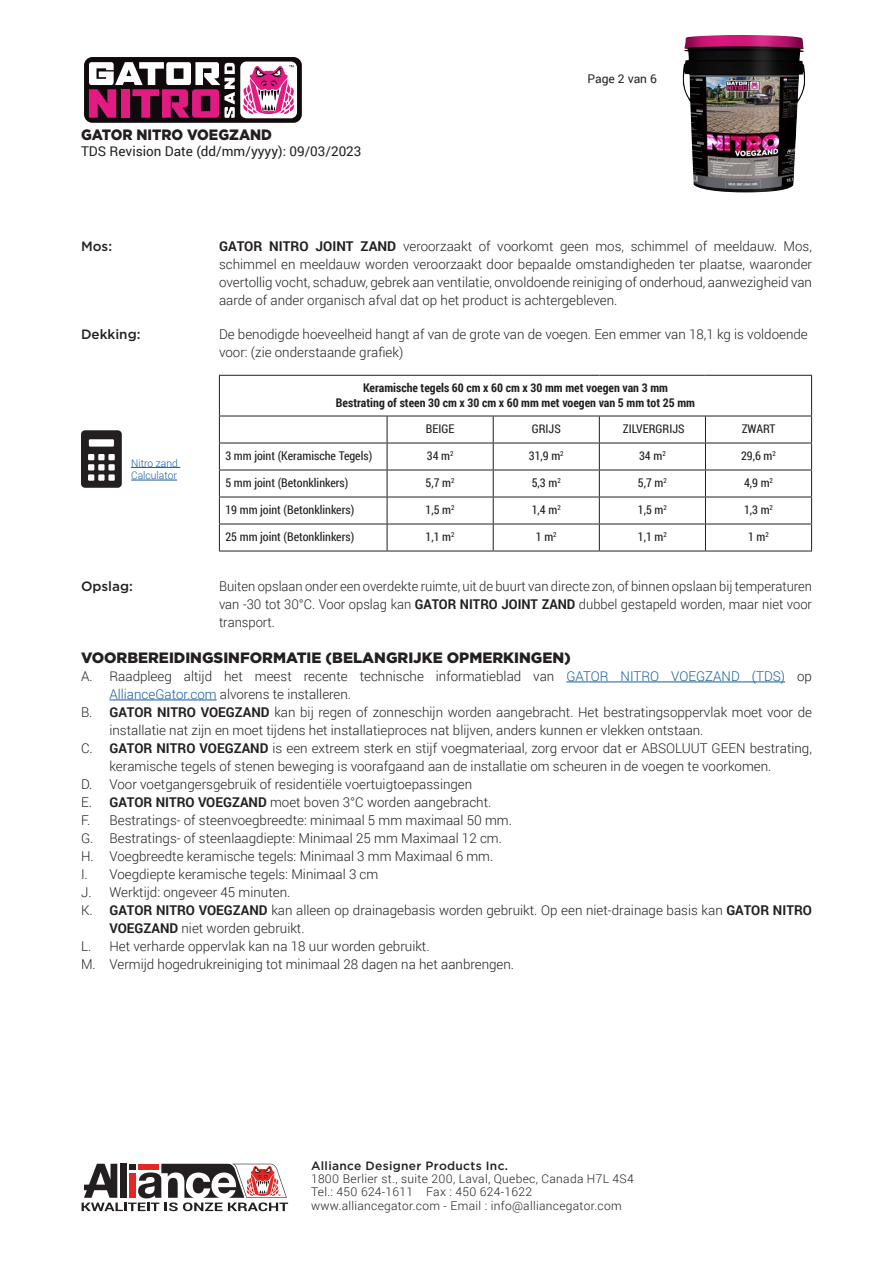
<style>
.page{position:relative;width:893px;height:1263px;background:#fff}
.page>*{position:absolute;margin:0;border:0;box-sizing:border-box;transform-origin:0 0}
.t1{font:900 15px "Gotham";color:#231f20}
.t2{font:900 15px "Gotham";color:#231f20;scale:.94 1}
.t3{font:300 13.5px/18px "Roboto";color:#231f20}
.t4{font:300 13.5px/18px "Roboto";color:#231f20;text-align:justify;scale:.96 1}
.t5{font:13.5px "Roboto";color:#231f20}
.t6{font:500 13.5px "Gotham";color:#231f20}
.t7{font:12px "Roboto Condensed";color:#231f20}
.t8{font:300 12px/13.2px "Roboto";letter-spacing:.025em;color:#231f20}
.t9{font:700 12px "Roboto Condensed";color:#231f20}
.t10{font:500 12px "Gotham";letter-spacing:.025em;color:#231f20}
.t11{font:12px "Roboto";color:#231f20}
.t12{font:300 10.5px/12.6px "Roboto";color:#175d9e}
.s1{font-weight:700}
.s2{color:#175d9e}
</style>
<div class="page">
<img style="left:683px;top:35px;width:122px;height:157px">
<svg style="left:82px;top:1164px;width:206px;height:47px"></svg>
<div style="left:84px;top:57px;width:218px;height:66px;background:#110a0c;border-radius:8px"></div>
<div style="left:240px;top:62px;width:57px;height:56px;background:#fff;border-radius:6px"></div>
<svg style="left:241px;top:62px;width:55px;height:52px"></svg>
<svg style="left:89px;top:62px;width:146px;height:56px"></svg>
<hr style="left:566px;top:682px;width:219px;height:1px;background:#175d9e">
<hr style="left:110px;top:700px;width:107px;height:1px;background:#175d9e">
<hr style="left:219px;top:375px;width:168px;height:1px;background:#231f20">
<hr style="left:219px;top:376px;width:1px;height:40px;background:#231f20">
<hr style="left:387px;top:375px;width:106px;height:1px;background:#231f20">
<hr style="left:493px;top:375px;width:106px;height:1px;background:#231f20">
<hr style="left:599px;top:375px;width:106px;height:1px;background:#231f20">
<hr style="left:705px;top:375px;width:107px;height:1px;background:#231f20">
<hr style="left:811px;top:376px;width:1px;height:40px;background:#231f20">
<hr style="left:219px;top:416px;width:168px;height:1px;background:#231f20">
<hr style="left:387px;top:416px;width:106px;height:1px;background:#231f20">
<hr style="left:493px;top:416px;width:106px;height:1px;background:#231f20">
<hr style="left:599px;top:416px;width:106px;height:1px;background:#231f20">
<hr style="left:705px;top:416px;width:107px;height:1px;background:#231f20">
<hr style="left:219px;top:443px;width:168px;height:1px;background:#231f20">
<hr style="left:387px;top:443px;width:106px;height:1px;background:#231f20">
<hr style="left:493px;top:443px;width:106px;height:1px;background:#231f20">
<hr style="left:599px;top:443px;width:106px;height:1px;background:#231f20">
<hr style="left:705px;top:443px;width:107px;height:1px;background:#231f20">
<hr style="left:219px;top:470px;width:168px;height:1px;background:#231f20">
<hr style="left:387px;top:470px;width:106px;height:1px;background:#231f20">
<hr style="left:493px;top:470px;width:106px;height:1px;background:#231f20">
<hr style="left:599px;top:470px;width:106px;height:1px;background:#231f20">
<hr style="left:705px;top:470px;width:107px;height:1px;background:#231f20">
<hr style="left:219px;top:497px;width:168px;height:1px;background:#231f20">
<hr style="left:387px;top:497px;width:106px;height:1px;background:#231f20">
<hr style="left:493px;top:497px;width:106px;height:1px;background:#231f20">
<hr style="left:599px;top:497px;width:106px;height:1px;background:#231f20">
<hr style="left:705px;top:497px;width:107px;height:1px;background:#231f20">
<hr style="left:219px;top:524px;width:168px;height:1px;background:#231f20">
<svg style="left:219px;top:416px;width:1px;height:135px"></svg>
<hr style="left:387px;top:524px;width:106px;height:1px;background:#231f20">
<svg style="left:387px;top:416px;width:1px;height:135px"></svg>
<hr style="left:493px;top:524px;width:106px;height:1px;background:#231f20">
<svg style="left:493px;top:416px;width:1px;height:135px"></svg>
<hr style="left:599px;top:524px;width:106px;height:1px;background:#231f20">
<svg style="left:599px;top:416px;width:1px;height:135px"></svg>
<hr style="left:705px;top:524px;width:107px;height:1px;background:#231f20">
<svg style="left:705px;top:416px;width:1px;height:135px"></svg>
<svg style="left:811px;top:416px;width:1px;height:135px"></svg>
<hr style="left:219px;top:551px;width:168px;height:1px;background:#231f20">
<hr style="left:387px;top:551px;width:106px;height:1px;background:#231f20">
<hr style="left:493px;top:551px;width:106px;height:1px;background:#231f20">
<hr style="left:599px;top:551px;width:106px;height:1px;background:#231f20">
<hr style="left:705px;top:551px;width:107px;height:1px;background:#231f20">
<svg style="left:81px;top:430px;width:41px;height:58px"></svg>
<hr style="left:131px;top:467px;width:49px;height:1px;background:#175d9e">
<hr style="left:131px;top:480px;width:46px;height:1px;background:#175d9e">
<p class="t2" style="left:81px;top:125px;width:205px">GATOR NITRO VOEGZAND</p>
<p class="t5" style="left:81px;top:142px;width:282px">TDS Revision Date (dd/mm/yyyy): 09/03/2023</p>
<p class="t11" style="left:588px;top:71px;width:71px">Page 2 van 6</p>
<p class="t6" style="left:81px;top:238px;width:33px">Mos:</p>
<p class="t3" style="left:219px;top:237px;width:595px;text-align:justify"><span class="s1">GATOR NITRO JOINT ZAND</span> veroorzaakt of voorkomt geen mos, schimmel of meeldauw. Mos, schimmel en meeldauw worden veroorzaakt door bepaalde omstandigheden ter plaatse, waaronder overtollig vocht, schaduw, gebrek aan ventilatie, onvoldoende reiniging of onderhoud, aanwezigheid van aarde of ander organisch afval dat op het product is achtergebleven.</p>
<p class="t6" style="left:81px;top:325px;width:61px">Dekking:</p>
<p class="t3" style="left:219px;top:325px;width:590px">De benodigde hoeveelheid hangt af van de grote van de voegen. Een emmer van 18,1 kg is voldoende voor: (zie onderstaande grafiek)</p>
<p class="t9" style="left:363px;top:380px;width:306px">Keramische tegels 60 cm x 60 cm x 30 mm met voegen van 3 mm</p>
<p class="t9" style="left:336px;top:394px;width:361px">Bestrating of steen 30 cm x 30 cm x 60 mm met voegen van 5 mm tot 25 mm</p>
<p class="t7" style="left:426px;top:420px;width:30px">BEIGE</p>
<p class="t7" style="left:532px;top:420px;width:30px">GRIJS</p>
<p class="t7" style="left:623px;top:420px;width:63px">ZILVERGRIJS</p>
<p class="t7" style="left:742px;top:420px;width:35px">ZWART</p>
<p class="t7" style="left:225px;top:447px;width:148px">3 mm joint (Keramische Tegels)</p>
<p class="t7" style="left:427px;top:447px;width:28px">34 m<sup>2</sup></p>
<p class="t7" style="left:529px;top:447px;width:36px">31,9 m<sup>2</sup></p>
<p class="t7" style="left:639px;top:447px;width:28px">34 m<sup>2</sup></p>
<p class="t7" style="left:741px;top:447px;width:36px">29,6 m<sup>2</sup></p>
<p class="t7" style="left:225px;top:474px;width:124px">5 mm joint (Betonklinkers)</p>
<p class="t7" style="left:426px;top:474px;width:31px">5,7 m<sup>2</sup></p>
<p class="t7" style="left:532px;top:474px;width:31px">5,3 m<sup>2</sup></p>
<p class="t7" style="left:638px;top:474px;width:31px">5,7 m<sup>2</sup></p>
<p class="t7" style="left:744px;top:474px;width:31px">4,9 m<sup>2</sup></p>
<p class="t7" style="left:225px;top:501px;width:130px">19 mm joint (Betonklinkers)</p>
<p class="t7" style="left:426px;top:501px;width:31px">1,5 m<sup>2</sup></p>
<p class="t7" style="left:532px;top:501px;width:31px">1,4 m<sup>2</sup></p>
<p class="t7" style="left:638px;top:501px;width:31px">1,5 m<sup>2</sup></p>
<p class="t7" style="left:744px;top:501px;width:31px">1,3 m<sup>2</sup></p>
<p class="t7" style="left:225px;top:528px;width:130px">25 mm joint (Betonklinkers)</p>
<p class="t7" style="left:426px;top:528px;width:31px">1,1 m<sup>2</sup></p>
<p class="t7" style="left:536px;top:528px;width:22px">1 m<sup>2</sup></p>
<p class="t7" style="left:638px;top:528px;width:31px">1,1 m<sup>2</sup></p>
<p class="t7" style="left:748px;top:528px;width:22px">1 m<sup>2</sup></p>
<p class="t6" style="left:81px;top:577px;width:53px">Opslag:</p>
<p class="t4" style="left:219px;top:577px;width:619px">Buiten opslaan onder een overdekte ruimte, uit de buurt van directe zon, of binnen opslaan bij temperaturen van -30 tot 30°C. Voor opslag kan <span class="s1">GATOR NITRO JOINT ZAND</span> dubbel gestapeld worden, maar niet voor transport.</p>
<p class="t1" style="left:81px;top:647px;width:491px">VOORBEREIDINGSINFORMATIE (BELANGRIJKE OPMERKINGEN)</p>
<p class="t3" style="left:110px;top:667px;width:704px;text-indent:-28px">A. Raadpleeg altijd het meest recente technische informatieblad van <span class="s2">GATOR NITRO VOEGZAND (TDS)</span> op<br><span class="s2">AllianceGator.com</span> alvorens te installeren.</p>
<p class="t3" style="left:109px;top:703px;width:704px;text-indent:-28px">B. <span class="s1">GATOR NITRO VOEGZAND</span> kan bij regen of zonneschijn worden aangebracht. Het bestratingsoppervlak moet voor de installatie nat zijn en moet tijdens het installatieproces nat blijven, anders kunnen er vlekken ontstaan.</p>
<p class="t3" style="left:109px;top:739px;width:704px;text-indent:-28px">C. <span class="s1">GATOR NITRO VOEGZAND</span> is een extreem sterk en stijf voegmateriaal, zorg ervoor dat er ABSOLUUT GEEN bestrating, keramische tegels of stenen beweging is voorafgaand aan de installatie om scheuren in de voegen te voorkomen.</p>
<p class="t3" style="left:81px;top:775px;width:393px">D. Voor voetgangersgebruik of residentiële voertuigtoepassingen</p>
<p class="t3" style="left:81px;top:793px;width:412px">E. <span class="s1">GATOR NITRO VOEGZAND</span> moet boven 3°C worden aangebracht.</p>
<p class="t3" style="left:81px;top:811px;width:432px">F. Bestratings- of steenvoegbreedte: minimaal 5 mm maximaal 50 mm.</p>
<p class="t3" style="left:81px;top:829px;width:422px">G. Bestratings- of steenlaagdiepte: Minimaal 25 mm Maximaal 12 cm.</p>
<p class="t3" style="left:81px;top:847px;width:414px">H. Voegbreedte keramische tegels: Minimaal 3 mm Maximaal 6 mm.</p>
<p class="t3" style="left:81px;top:865px;width:299px">I. Voegdiepte keramische tegels: Minimaal 3 cm</p>
<p class="t3" style="left:81px;top:883px;width:211px">J. Werktijd: ongeveer 45 minuten.</p>
<p class="t3" style="left:109px;top:901px;width:704px;text-indent:-28px">K. <span class="s1">GATOR NITRO VOEGZAND</span> kan alleen op drainagebasis worden gebruikt. Op een niet-drainage basis kan <span class="s1">GATOR NITRO<br>VOEGZAND</span> niet worden gebruikt.</p>
<p class="t3" style="left:81px;top:937px;width:350px">L. Het verharde oppervlak kan na 18 uur worden gebruikt.</p>
<p class="t3" style="left:81px;top:955px;width:435px">M. Vermijd hogedrukreiniging tot minimaal 28 dagen na het aanbrengen.</p>
<p class="t12" style="left:131px;top:456px;width:48px">Nitro zand<br>Calculator</p>
<p class="t10" style="left:311px;top:1158px;width:199px">Alliance Designer Products Inc.</p>
<p class="t8" style="left:311px;top:1172px;width:324px">1800 Berlier st., suite 200, Laval, Quebec, Canada H7L 4S4<br>Tel.: 450 624-1611 Fax : 450 624-1622 www.alliancegator.com - Email : info@alliancegator.com</p>
</div>
